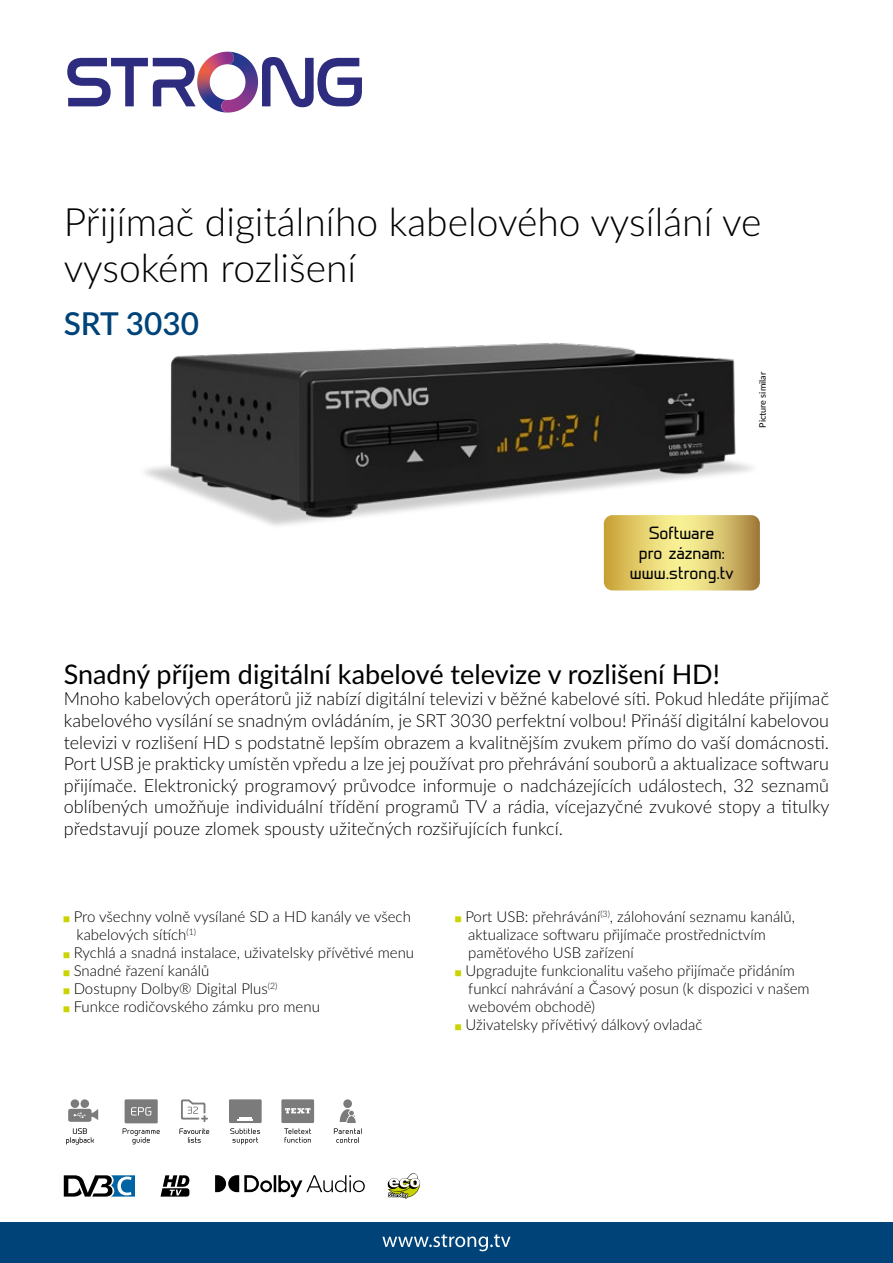
<style>
.page{position:relative;width:893px;height:1263px;background:#fff}
.page>*{position:absolute;margin:0;border:0;box-sizing:border-box;transform-origin:0 0}
.t1{font:300 39px/46.8px "Lato";color:#000}
.t2{font:600 31.5px "Lato";color:#004379}
.t3{font:27px "Lato";color:#000}
.t4{font:300 18px/21.6px "Lato";color:#000;text-align:justify}
.t5{font:16.5px/19.8px "Prime";color:#000;text-align:center}
.t6{font:300 15px/18px "Lato";color:#000}
.t7{font:9px "Lato";color:#000}
.s1{color:#cad400}
</style>
<div class="page">
<div style="left:0;top:1222px;width:893px;height:41px;background:#004379"></div>
<svg style="left:382px;top:1234px;width:129px;height:17px"></svg>
<svg style="left:262px;top:57px;width:100px;height:50px"></svg>
<svg style="left:67px;top:52px;width:178px;height:61px"></svg>
<svg style="left:388px;top:1173px;width:32px;height:26px"></svg>
<svg style="left:161px;top:1175px;width:28px;height:21px"></svg>
<svg style="left:64px;top:1175px;width:71px;height:21px"></svg>
<svg style="left:215px;top:1175px;width:150px;height:23px"></svg>
<img style="left:144px;top:342px;width:610px;height:249px">
<svg style="left:230px;top:1128px;width:30px;height:16px"></svg>
<div style="left:229px;top:1099px;width:33px;height:24px;background:#7c7b7b"></div>
<svg style="left:238px;top:1117px;width:15px;height:3px"></svg>
<svg style="left:284px;top:1128px;width:27px;height:14px"></svg>
<div style="left:281px;top:1099px;width:33px;height:24px;background:#7c7b7b"></div>
<svg style="left:285px;top:1108px;width:26px;height:5px"></svg>
<svg style="left:123px;top:1128px;width:37px;height:16px"></svg>
<div style="left:125px;top:1099px;width:33px;height:24px;background:#7c7b7b"></div>
<svg style="left:131px;top:1107px;width:20px;height:8px"></svg>
<svg style="left:334px;top:1099px;width:28px;height:44px"></svg>
<svg style="left:179px;top:1128px;width:30px;height:15px"></svg>
<svg style="left:68px;top:1099px;width:30px;height:23px"></svg>
<svg style="left:66px;top:1128px;width:28px;height:16px"></svg>
<svg style="left:181px;top:1099px;width:27px;height:23px"></svg>
<img style="left:604px;top:515px;width:156px;height:75px">
<h1 class="t1" style="left:64px;top:197px;width:699px">Přijímač digitálního kabelového vysílání ve vysokém rozlišení</h1>
<h2 class="t2" style="left:64px;top:301px;width:137px">SRT 3030</h2>
<p class="t7" style="left:756px;top:428px;width:57px;rotate:-90deg">Picture similar</p>
<p class="t5" style="left:630px;top:523px;width:105px">Software<br>pro záznam: www.strong.tv</p>
<h3 class="t3" style="left:64px;top:654px;width:658px">Snadný příjem digitální kabelové televize v rozlišení HD!</h3>
<p class="t4" style="left:64px;top:687px;width:767px">Mnoho kabelových operátorů již nabízí digitální televizi v běžné kabelové síti. Pokud hledáte přijímač kabelového vysílání se snadným ovládáním, je SRT 3030 perfektní volbou! Přináší digitální kabelovou televizi v rozlišení HD s podstatně lepším obrazem a kvalitnějším zvukem přímo do vaší domácnosti.<br>Port USB je prakticky umístěn vpředu a lze jej používat pro přehrávání souborů a aktualizace softwaru přijímače. Elektronický programový průvodce informuje o nadcházejících událostech, 32 seznamů oblíbených umožňuje individuální třídění programů TV a rádia, vícejazyčné zvukové stopy a titulky představují pouze zlomek spousty užitečných rozšiřujících funkcí.</p>
<p class="t6" style="left:77px;top:907px;width:336px;text-indent:-14px"><span class="s1">■</span> Pro všechny volně vysílané SD a HD kanály ve všech kabelových sítích<sup>(1)</sup></p>
<p class="t6" style="left:63px;top:943px;width:353px"><span class="s1">■</span> Rychlá a snadná instalace, uživatelsky přívětivé menu</p>
<p class="t6" style="left:63px;top:961px;width:148px"><span class="s1">■</span> Snadné řazení kanálů</p>
<p class="t6" style="left:63px;top:979px;width:216px"><span class="s1">■</span> Dostupny Dolby® Digital Plus<sup>(2)</sup></p>
<p class="t6" style="left:63px;top:997px;width:258px"><span class="s1">■</span> Funkce rodičovského zámku pro menu</p>
<p class="t6" style="left:468px;top:907px;width:328px;text-indent:-14px"><span class="s1">■</span> Port USB: přehrávání<sup>(3)</sup>, zálohování seznamu kanálů, aktualizace softwaru přijímače prostřednictvím paměťového USB zařízení</p>
<p class="t6" style="left:468px;top:961px;width:343px;text-indent:-14px"><span class="s1">■</span> Upgradujte funkcionalitu vašeho přijímače přidáním funkcí nahrávání a Časový posun (k dispozici v našem webovém obchodě)</p>
<p class="t6" style="left:455px;top:1015px;width:249px"><span class="s1">■</span> Uživatelsky přívětivý dálkový ovladač</p>
</div>
